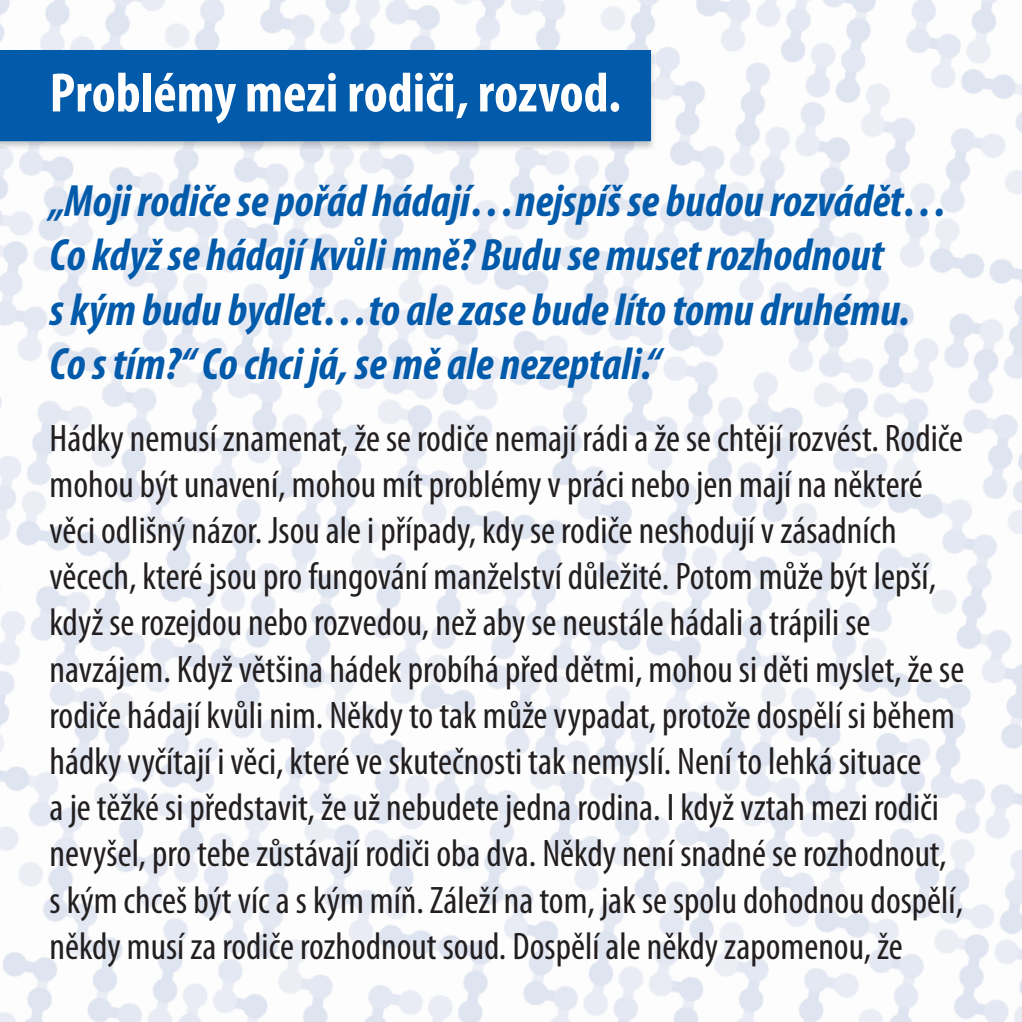
<style>
.page{position:relative;width:1022px;height:1022px;background:#fff}
.page>*{position:absolute;margin:0;border:0;box-sizing:border-box;transform-origin:0 0}
.t1{font:700 condensed 56px "Myriad Pro";color:#fff}
.t2{font:italic 700 condensed 45.5px/54.6px "Myriad Pro";color:#015aaa}
.t3{font:condensed 38.5px/46.2px "Myriad Pro";color:#231f20}
</style>
<div class="page">
<img style="left:0;top:0;width:1022px;height:1022px">
<img style="left:0;top:49px;width:656px;height:102px">
<div style="left:0;top:50px;width:651px;height:91px;background:#015aaa"></div>
<h1 class="t1" style="left:50px;top:73px;width:573px">Problémy mezi rodiči, rozvod.</h1>
<p class="t2" style="left:50px;top:177px;width:900px">„Moji rodiče se pořád hádají…nejspíš se budou rozvádět… Co když se hádají kvůli mně? Budu se muset rozhodnout<br>s kým budu bydlet…to ale zase bude líto tomu druhému.<br>Co s tím?“ Co chci já, se mě ale nezeptali.“</p>
<p class="t3" style="left:50px;top:418px;width:916px">Hádky nemusí znamenat, že se rodiče nemají rádi a že se chtějí rozvést. Rodiče mohou být unavení, mohou mít problémy v práci nebo jen mají na některé věci odlišný názor. Jsou ale i případy, kdy se rodiče neshodují v zásadních věcech, které jsou pro fungování manželství důležité. Potom může být lepší, když se rozejdou nebo rozvedou, než aby se neustále hádali a trápili se navzájem. Když většina hádek probíhá před dětmi, mohou si děti myslet, že se rodiče hádají kvůli nim. Někdy to tak může vypadat, protože dospělí si během hádky vyčítají i věci, které ve skutečnosti tak nemyslí. Není to lehká situace<br>a je těžké si představit, že už nebudete jedna rodina. I když vztah mezi rodiči nevyšel, pro tebe zůstávají rodiči oba dva. Někdy není snadné se rozhodnout, s kým chceš být víc a s kým míň. Záleží na tom, jak se spolu dohodnou dospělí, někdy musí za rodiče rozhodnout soud. Dospělí ale někdy zapomenou, že</p>
</div>
